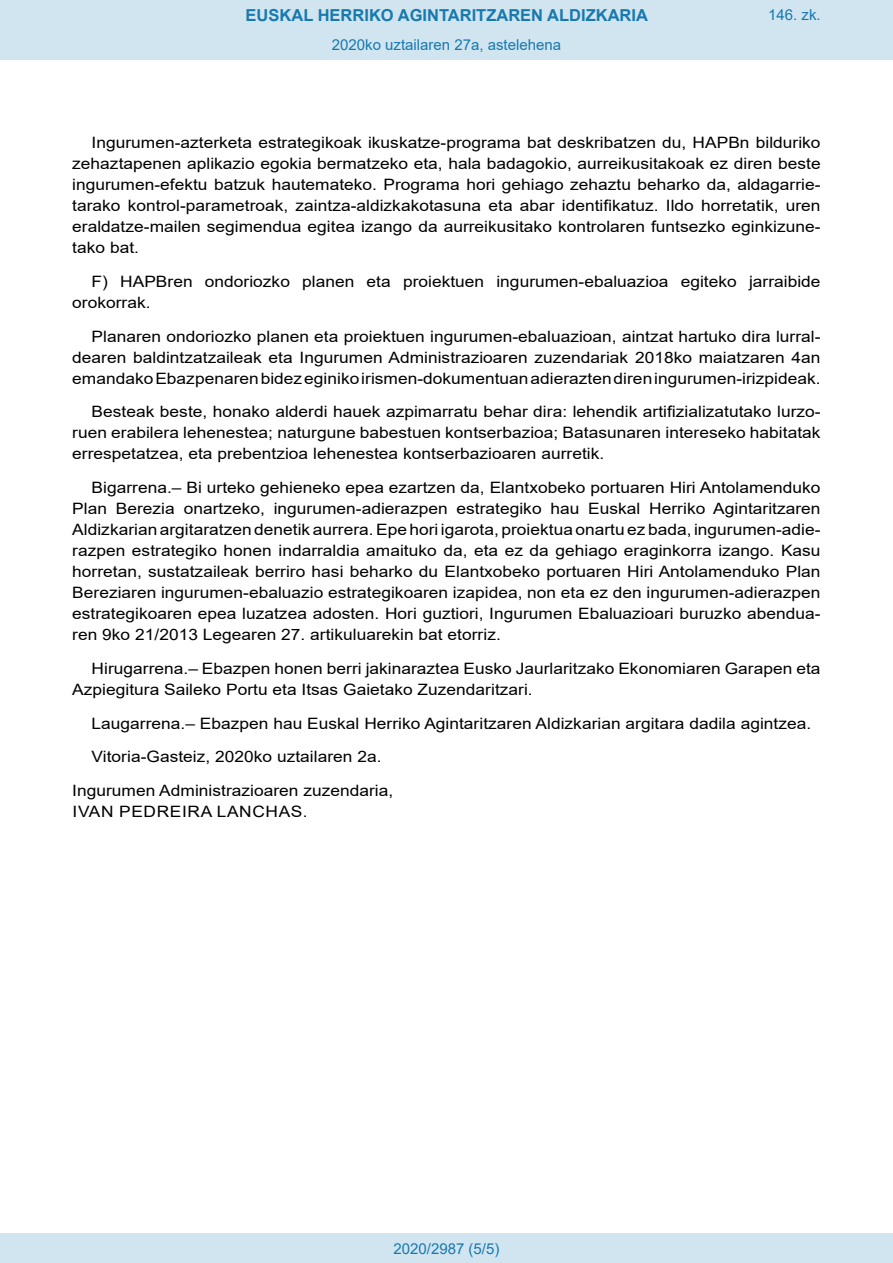
<style>
.page{position:relative;width:893px;height:1263px;background:#fff}
.page>*{position:absolute;margin:0;border:0;box-sizing:border-box;transform-origin:0 0}
.t1{font:700 16.5px "Arial";color:#1879ad}
.BOPVDetalle{font:15.6px/21px "Arial";color:#000;text-align:justify;scale:1.11 1}
.BOPVFirmaPuesto{font:15.6px "Arial";color:#000;scale:1.11 1}
.BOPVFirmaLugFec{font:15.6px "Arial";color:#000;scale:1.11 1}
.BOPVFirmaNombre{font:15.6px "Arial";letter-spacing:.035em;color:#000;scale:1.11 1}
.Paginacion_Centro{font:15px "Arial";color:#1879ad}
</style>
<div class="page">
<div style="left:0;top:0;width:893px;height:60px;background:#d0e5f0"></div>
<div style="left:0;top:1233px;width:893px;height:30px;background:#d0e5f0"></div>
<p class="t1" style="left:246px;top:3px;width:404px">EUSKAL HERRIKO AGINTARITZAREN ALDIZKARIA</p>
<p class="Paginacion_Centro" style="left:332px;top:35px;width:231px">2020ko uztailaren 27a, astelehena</p>
<p class="Paginacion_Centro" style="left:768px;top:5px;width:54px">146. zk.</p>
<p class="BOPVDetalle" style="left:72px;top:132px;width:676px;text-indent:19px">Ingurumen-azterketa estrategikoak ikuskatze-programa bat deskribatzen du, HAPBn bilduriko zehaztapenen aplikazio egokia bermatzeko eta, hala badagokio, aurreikusitakoak ez diren beste ingurumen-efektu batzuk hautemateko. Programa hori gehiago zehaztu beharko da, aldagarrie&shy;tarako kontrol-parametroak, zaintza-aldizkakotasuna eta abar identifikatuz. Ildo horretatik, uren eraldatze-mailen segimendua egitea izango da aurreikusitako kontrolaren funtsezko eginkizune&shy;tako bat.</p>
<p class="BOPVDetalle" style="left:72px;top:271px;width:676px;text-indent:19px">F) HAPBren ondoriozko planen eta proiektuen ingurumen-ebaluazioa egiteko jarraibide orokorrak.</p>
<p class="BOPVDetalle" style="left:72px;top:326px;width:676px;text-indent:19px">Planaren ondoriozko planen eta proiektuen ingurumen-ebaluazioan, aintzat hartuko dira lurral&shy;dearen baldintzatzaileak eta Ingurumen Administrazioaren zuzendariak 2018ko maiatzaren 4an emandako Ebazpenaren bidez eginiko irismen-dokumentuan adierazten diren ingurumen-irizpideak.</p>
<p class="BOPVDetalle" style="left:72px;top:401px;width:676px;text-indent:19px">Besteak beste, honako alderdi hauek azpimarratu behar dira: lehendik artifizializatutako lurzo&shy;ruen erabilera lehenestea; naturgune babestuen kontserbazioa; Batasunaren intereseko habitatak errespetatzea, eta prebentzioa lehenestea kontserbazioaren aurretik.</p>
<p class="BOPVDetalle" style="left:72px;top:477px;width:676px;text-indent:19px">Bigarrena.– Bi urteko gehieneko epea ezartzen da, Elantxobeko portuaren Hiri Antolamenduko Plan Berezia onartzeko, ingurumen-adierazpen estrategiko hau Euskal Herriko Agintaritzaren Aldizkarian argitaratzen denetik aurrera. Epe hori igarota, proiektua onartu ez bada, ingurumen-adie&shy;razpen estrategiko honen indarraldia amaituko da, eta ez da gehiago eraginkorra izango. Kasu horretan, sustatzaileak berriro hasi beharko du Elantxobeko portuaren Hiri Antolamenduko Plan Bereziaren ingurumen-ebaluazio estrategikoaren izapidea, non eta ez den ingurumen-adierazpen estrategikoaren epea luzatzea adosten. Hori guztiori, Ingurumen Ebaluazioari buruzko abendua&shy;ren 9ko 21/2013 Legearen 27. artikuluarekin bat etorriz.</p>
<p class="BOPVDetalle" style="left:72px;top:658px;width:676px;text-indent:19px">Hirugarrena.– Ebazpen honen berri jakinaraztea Eusko Jaurlaritzako Ekonomiaren Garapen eta<br>Azpiegitura Saileko Portu eta Itsas Gaietako Zuzendaritzari.</p>
<p class="BOPVDetalle" style="left:92px;top:713px;width:650px">Laugarrena.– Ebazpen hau Euskal Herriko Agintaritzaren Aldizkarian argitara dadila agintzea.</p>
<p class="BOPVFirmaLugFec" style="left:92px;top:746px;width:263px">Vitoria-Gasteiz, 2020ko uztailaren 2a.</p>
<p class="BOPVFirmaPuesto" style="left:72px;top:780px;width:291px">Ingurumen Administrazioaren zuzendaria,</p>
<p class="BOPVFirmaNombre" style="left:73px;top:801px;width:213px">IVAN PEDREIRA LANCHAS.</p>
<p class="Paginacion_Centro" style="left:393px;top:1238px;width:107px">2020/2987 (5/5)</p>
</div>
